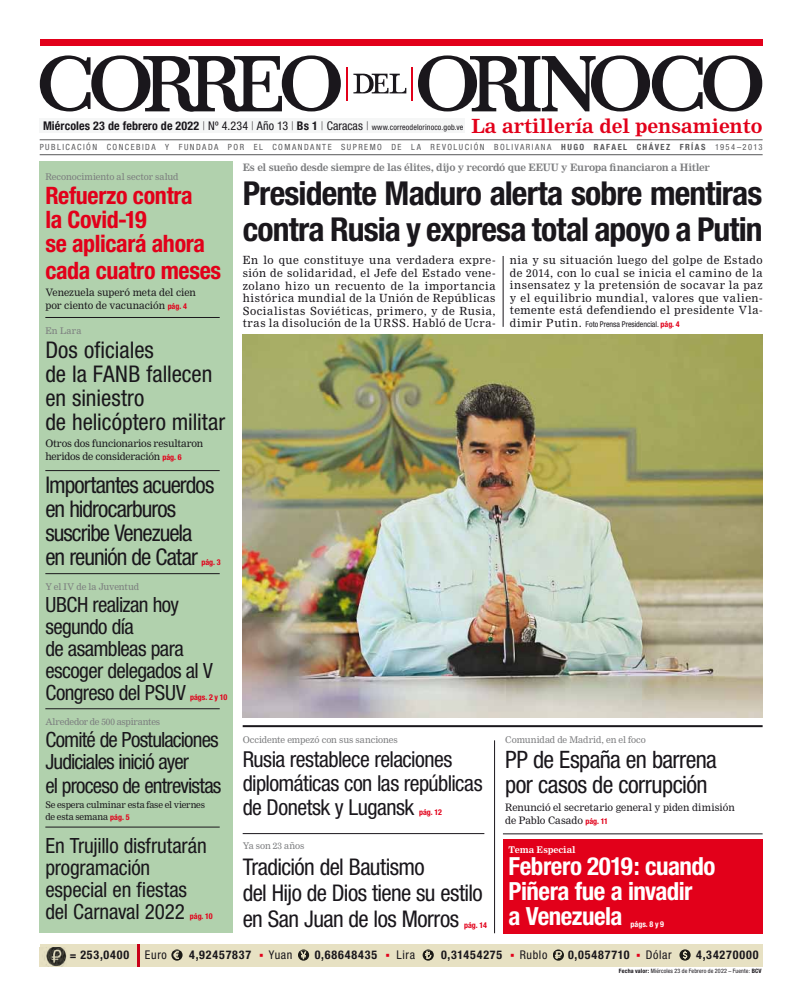
<style>
.page{position:relative;width:808px;height:1007px;background:#fff}
.page>*{position:absolute;margin:0;border:0;box-sizing:border-box;transform-origin:0 0}
.t1{font:700 condensed 33px/36px "Helvetica Neue";letter-spacing:-.025em;color:#1a171c}
.t2{font:700 condensed 25px/25px "Helvetica Neue";letter-spacing:-.02em;color:#fff}
.t3{font:700 condensed 24px/24px "Helvetica Neue";letter-spacing:-.015em;color:#e2001a}
.t4{font:condensed 24px/25px "Helvetica Neue";letter-spacing:-.025em;color:#1a171c}
.t5{font:condensed 23px/24px "Helvetica Neue";letter-spacing:-.025em;color:#1a171c}
.t6{font:condensed 23px/24px "Helvetica Neue";letter-spacing:-.005em;color:#1a171c}
.t7{font:condensed 22px/24px "Helvetica Neue";letter-spacing:-.025em;color:#1a171c}
.t8{font:condensed 21px/22px "Helvetica Neue";letter-spacing:-.03em;color:#1a171c}
.t9{font:condensed 21px/22px "Helvetica Neue";letter-spacing:-.01em;color:#1a171c}
.t10{font:700 19.1px "Nimrod MT Std";letter-spacing:-.005em;color:#e2001a}
.t11{font:700 condensed 12px "Helvetica Neue";letter-spacing:.01em;color:#1a171c}
.t12{font:700 condensed 12px "Helvetica Neue";letter-spacing:.065em;color:#1a171c}
.t13{font:condensed 12px "Helvetica Neue";letter-spacing:.05em;color:#1a171c}
.t14{font:11px/12.5px "Nimrod MT Std";letter-spacing:.04em;color:#1a171c;text-align:justify}
.t15{font:10px/12.2px "Nimrod MT Std";letter-spacing:-.01em;color:#1a171c}
.t16{font:700 10px "Nimrod MT Std";letter-spacing:-.03em;color:#7b7c7e}
.t17{font:9px "Nimrod MT Std";letter-spacing:-.01em;color:#7b7c7e}
.t18{font:9px/12.2px "Nimrod MT Std";letter-spacing:-.02em;color:#1a171c}
.t19{font:700 9px "Nimrod MT Std";letter-spacing:-.005em;color:#fff}
.t20{font:condensed 8.5px "Helvetica Neue";letter-spacing:.17em;color:#58585a}
.t21{font:condensed 8px "Helvetica Neue";letter-spacing:-.005em;color:#1a171c}
.t22{font:700 condensed 8px "Helvetica Neue";letter-spacing:-.005em;color:#e2001a}
.t23{font:700 condensed 8px "Helvetica Neue";color:#fff}
.t24{font:condensed 6px "Helvetica Neue";letter-spacing:.015em;color:#1a171c}
.s1{font-weight:100}
.s2{font-weight:400}
.s3{font-weight:400;font-size:8px}
.s4{font-weight:700}
.s5{font-family:"Helvetica Neue";font-weight:700;font-stretch:condensed;font-size:8px;color:#e2001a}
.s6{font-family:"Nimrod MT Std";font-stretch:normal;font-size:11px}
.s7{font-weight:700;color:#e2001a}
.s8{font-size:11px}
</style>
<div class="page">
<div style="left:40px;top:119px;width:425px;height:14px;background:#f5f6f6"></div>
<div style="left:40px;top:40px;width:722px;height:6px;background:#e2001a"></div>
<svg style="left:418px;top:55px;width:344px;height:57px"></svg>
<svg style="left:40px;top:55px;width:301px;height:57px"></svg>
<svg style="left:353px;top:73px;width:53px;height:21px"></svg>
<hr style="left:347px;top:67px;width:1px;height:34px;background:#e2001a">
<hr style="left:411px;top:67px;width:2px;height:34px;background:#e2001a">
<hr style="left:40px;top:154px;width:723px;height:1px;background:#58585a">
<hr style="left:40px;top:139px;width:723px;height:1px;background:#58585a">
<hr style="left:503px;top:256px;width:1px;height:71px;background:#1a171c">
<div style="left:40px;top:944px;width:723px;height:23px;background:#e7e1c3"></div>
<hr style="left:137px;top:944px;width:3px;height:23px;background:#c90019">
<svg style="left:39px;top:947px;width:1px;height:19px"></svg>
<img style="left:44px;top:947px;width:23px;height:19px">
<svg style="left:171px;top:949px;width:12px;height:11px"></svg>
<svg style="left:298px;top:949px;width:11px;height:11px"></svg>
<svg style="left:423px;top:949px;width:11px;height:11px"></svg>
<svg style="left:553px;top:949px;width:11px;height:11px"></svg>
<svg style="left:679px;top:949px;width:12px;height:11px"></svg>
<hr style="left:243px;top:725px;width:520px;height:2px;background:#1a171c">
<div style="left:503px;top:839px;width:260px;height:95px;background:#e2001a"></div>
<hr style="left:494px;top:740px;width:1px;height:193px;background:#1a171c">
<hr style="left:503px;top:833px;width:260px;height:1px;background:#1a171c">
<div style="left:40px;top:162px;width:193px;height:771px;background:#b1d1ad"></div>
<hr style="left:45px;top:317px;width:175px;height:1px;background:#1a171c">
<hr style="left:45px;top:470px;width:175px;height:1px;background:#1a171c">
<hr style="left:45px;top:573px;width:175px;height:1px;background:#1a171c">
<hr style="left:45px;top:708px;width:175px;height:1px;background:#1a171c">
<hr style="left:45px;top:826px;width:175px;height:1px;background:#1a171c">
<img style="left:243px;top:335px;width:520px;height:382px">
<hr style="left:243px;top:833px;width:241px;height:1px;background:#1a171c">
<p class="t11" style="left:43px;top:122px;width:422px">Miércoles 23 de febrero de 2022 <span class="s1">|</span> <span class="s2">Nº 4.234</span> <span class="s1">|</span> <span class="s2">Año 13</span> <span class="s1">|</span> Bs 1 <span class="s1">|</span> <span class="s2">Caracas</span> <span class="s1">|</span> <span class="s3">www.correodelorinoco.gob.ve</span></p>
<h3 class="t10" style="left:471px;top:117px;width:293px">La artillería del pensamiento</h3>
<p class="t20" style="left:40px;top:144px;width:724px">PUBLICACIÓN CONCEBIDA Y FUNDADA POR EL COMANDANTE SUPREMO DE LA REVOLUCIÓN BOLIVARIANA <span class="s4">HUGO RAFAEL CHÁVEZ FRÍAS</span> 1954–2013</p>
<p class="t16" style="left:243px;top:163px;width:469px">Es el sueño desde siempre de las élites, dijo y recordó que EEUU y Europa financiaron a Hitler</p>
<h1 class="t1" style="left:243px;top:179px;width:521px">Presidente Maduro alerta sobre mentiras contra Rusia y expresa total apoyo a Putin</h1>
<p class="t17" style="left:45px;top:172px;width:135px">Reconocimiento al sector salud</p>
<h3 class="t3" style="left:45px;top:186px;width:161px">Refuerzo contra la Covid-19<br>se aplicará ahora</h3>
<h3 class="t3" style="left:45px;top:261px;width:177px">cada cuatro meses</h3>
<p class="t15" style="left:45px;top:287px;width:152px">Venezuela superó meta del cien por ciento de vacunación <span class="s5">pág. 4</span></p>
<p class="t17" style="left:45px;top:326px;width:38px">En Lara</p>
<h3 class="t6" style="left:45px;top:340px;width:181px">Dos oficiales<br>de la FANB fallecen en siniestro<br>de helicóptero militar</h3>
<p class="t15" style="left:45px;top:437px;width:160px;line-height:13px">Otros dos funcionarios resultaron heridos de consideración <span class="s5">pág. 6</span></p>
<h3 class="t5" style="left:45px;top:475px;width:171px">Importantes acuerdos en hidrocarburos suscribe Venezuela en reunión de Catar</h3>
<p class="t14" style="left:243px;top:255px;width:254px">En lo que constituye una verdadera expre&shy;sión de solidaridad, el Jefe del Estado vene&shy;zolano hizo un recuento de la importancia histórica mundial de la Unión de Repúblicas Socialistas Soviéticas, primero, y de Rusia, tras la disolución de la URSS. Habló de Ucra-</p>
<p class="t14" style="left:510px;top:255px;width:254px">nia y su situación luego del golpe de Estado de 2014, con lo cual se inicia el camino de la insensatez y la pretensión de socavar la paz y el equilibrio mundial, valores que valien&shy;temente está defendiendo el presidente Vla-</p>
<p class="t21" style="left:510px;top:321px;width:172px"><span class="s6">dimir Putin.</span> Foto Prensa Presidencial. <span class="s7">pág. 4</span></p>
<p class="t22" style="left:202px;top:559px;width:21px">pág. 3</p>
<p class="t17" style="left:45px;top:582px;width:95px">Y el IV de la Juventud</p>
<h3 class="t8" style="left:45px;top:596px;width:169px">UBCH realizan hoy segundo día<br>de asambleas para escoger delegados al V<br>Congreso del PSUV</h3>
<p class="t22" style="left:190px;top:694px;width:39px">págs. 2 y 10</p>
<p class="t17" style="left:45px;top:717px;width:116px">Alrededor de 500 aspirantes</p>
<h3 class="t8" style="left:45px;top:731px;width:175px">Comité de Postulaciones<br>Judiciales inició ayer</h3>
<h3 class="t8" style="left:45px;top:777px;width:178px">el proceso de entrevistas</h3>
<p class="t18" style="left:45px;top:799px;width:161px">Se espera culminar esta fase el viernes de esta semana <span class="s5">pág. 5</span></p>
<h3 class="t9" style="left:45px;top:836px;width:163px">En Trujillo disfrutarán programación especial en fiestas del Carnaval 2022</h3>
<p class="t22" style="left:190px;top:913px;width:24px">pág. 10</p>
<p class="t17" style="left:243px;top:735px;width:157px">Occidente empezó con sus sanciones</p>
<h3 class="t7" style="left:243px;top:750px;width:241px">Rusia restablece relaciones diplomáticas con las repúblicas de Donetsk y Lugansk</h3>
<p class="t22" style="left:419px;top:809px;width:24px">pág. 12</p>
<p class="t17" style="left:243px;top:841px;width:63px">Ya son 23 años</p>
<h3 class="t5" style="left:243px;top:857px;width:242px;line-height:26px">Tradición del Bautismo<br>del Hijo de Dios tiene su estilo en San Juan de los Morros</h3>
<p class="t22" style="left:464px;top:921px;width:24px">pág. 14</p>
<p class="t17" style="left:505px;top:735px;width:142px">Comunidad de Madrid, en el foco</p>
<h3 class="t4" style="left:505px;top:750px;width:213px">PP de España en barrena por casos de corrupción</h3>
<p class="t15" style="left:505px;top:802px;width:231px">Renunció el secretario general y piden dimisión de Pablo Casado <span class="s5">pág. 11</span></p>
<p class="t19" style="left:509px;top:845px;width:69px">Tema Especial</p>
<h2 class="t2" style="left:509px;top:856px;width:208px">Febrero 2019: cuando<br>Piñera fue a invadir<br>a Venezuela</h2>
<p class="t23" style="left:631px;top:921px;width:35px">págs. 8 y 9</p>
<p class="t12" style="left:70px;top:950px;width:61px"><span class="s8">=</span> 253,0400</p>
<p class="t13" style="left:145px;top:950px;width:23px">Euro</p>
<p class="t12" style="left:189px;top:950px;width:63px">4,92457837</p>
<p class="t13" style="left:269px;top:950px;width:25px">Yuan</p>
<p class="t12" style="left:315px;top:950px;width:64px">0,68648435</p>
<p class="t13" style="left:396px;top:950px;width:20px">Lira</p>
<p class="t12" style="left:441px;top:950px;width:63px">0,31454275</p>
<p class="t13" style="left:520px;top:950px;width:29px">Rublo</p>
<p class="t12" style="left:568px;top:950px;width:63px">0,05487710</p>
<p class="t13" style="left:646px;top:950px;width:27px">Dólar</p>
<p class="t12" style="left:696px;top:950px;width:64px">4,34270000</p>
<p class="t24" style="left:619px;top:969px;width:144px"><span class="s4">Fecha valor:</span> Miércoles 23 de Febrero de 2022 – Fuente: <span class="s4">BCV</span></p>
</div>
